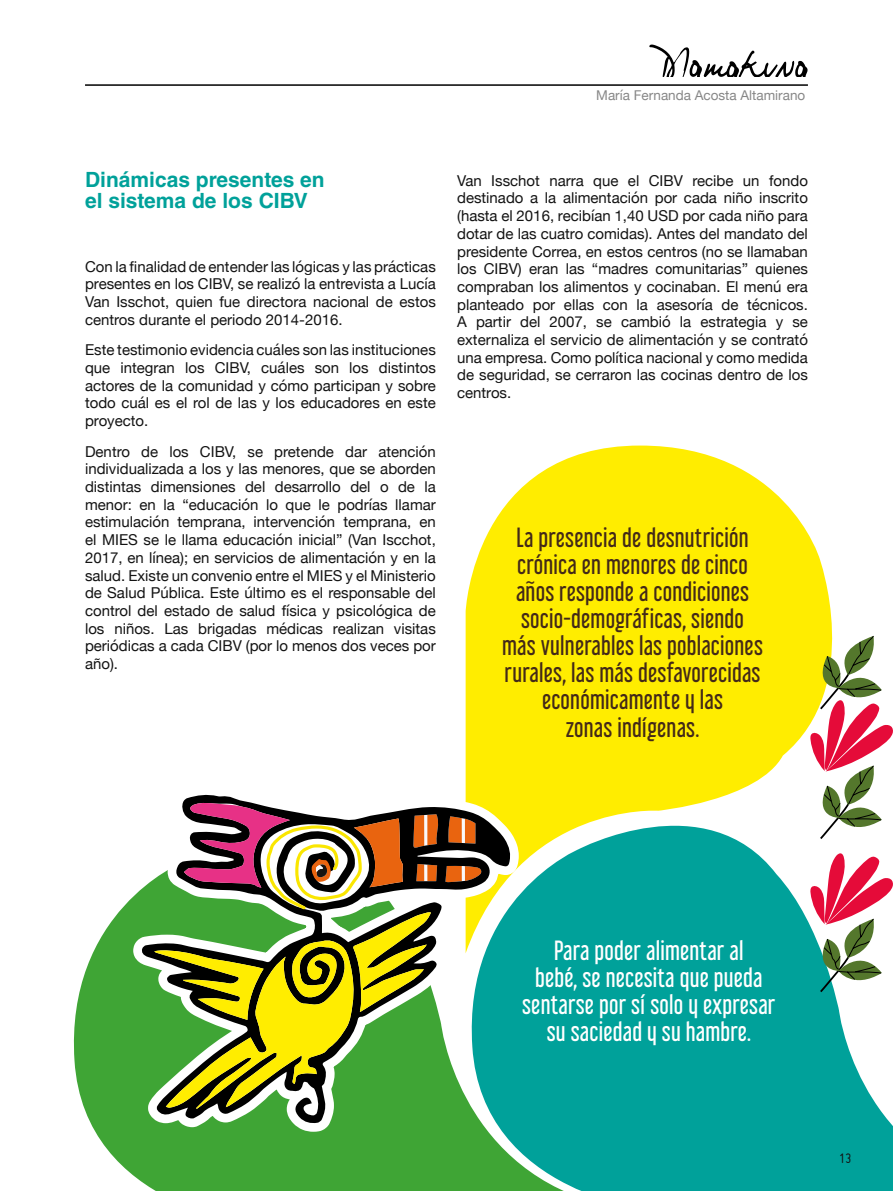
<style>
.page{position:relative;width:893px;height:1191px;background:#fff}
.page>*{position:absolute;margin:0;border:0;box-sizing:border-box;transform-origin:0 0}
.t1{font:24.45px/27px "Libel Suit Rg";letter-spacing:.01em;color:#432918;text-align:center}
.t2{font:24.45px/27px "Libel Suit Rg";letter-spacing:.01em;color:#fff;text-align:center}
.t3{font:700 21px/21px "Helvetica LT Std";color:#00a19a}
.t4{font:15px/17.7px "Helvetica Neue";color:#131313;text-align:justify}
.t5{font:15px "Miso";color:#131313}
.t6{font:13.5px "Helvetica Neue";color:#878787}
</style>
<div class="page">
<hr style="left:85px;top:84px;width:723px;height:2px;background:#000">
<svg style="left:649px;top:45px;width:159px;height:32px"></svg>
<svg style="left:466px;top:445px;width:366px;height:337px;background:#ffef1f"></svg>
<svg style="left:465px;top:782px;width:428px;height:409px;background:#32b2a1"></svg>
<svg style="left:73px;top:796px;width:522px;height:395px"></svg>
<svg style="left:133px;top:786px;width:386px;height:345px"></svg>
<svg style="left:141px;top:793px;width:370px;height:330px"></svg>
<svg style="left:155px;top:802px;width:327px;height:306px"></svg>
<svg style="left:810px;top:852px;width:83px;height:140px"></svg>
<svg style="left:810px;top:635px;width:83px;height:204px"></svg>
<p class="t6" style="left:596px;top:86px;width:211px">María Fernanda Acosta Altamirano</p>
<h2 class="t3" style="left:85px;top:168px;width:241px">Dinámicas presentes en el sistema de los CIBV</h2>
<p class="t4" style="left:85px;top:258px;width:352px">Con la finalidad de entender las lógicas y las prácticas presentes en los CIBV, se realizó la entrevista a Lucía Van Isschot, quien fue directora nacional de estos centros durante el periodo 2014-2016.</p>
<p class="t4" style="left:85px;top:342px;width:352px">Este testimonio evidencia cuáles son las instituciones que integran los CIBV, cuáles son los distintos actores de la comunidad y cómo participan y sobre todo cuál es el rol de las y los educadores en este proyecto.</p>
<p class="t4" style="left:85px;top:443px;width:352px">Dentro de los CIBV, se pretende dar atención individualizada a los y las menores, que se aborden distintas dimensiones del desarrollo del o de la menor: en la “educación lo que le podrías llamar estimulación temprana, intervención temprana, en el MIES se le llama educación inicial” (Van Iscchot, 2017, en línea); en servicios de alimentación y en la salud. Existe un convenio entre el MIES y el Ministerio de Salud Pública. Este último es el responsable del control del estado de salud física y psicológica de los niños. Las brigadas médicas realizan visitas periódicas a cada CIBV (por lo menos dos veces por año).</p>
<p class="t4" style="left:457px;top:172px;width:352px">Van Isschot narra que el CIBV recibe un fondo destinado a la alimentación por cada niño inscrito (hasta el 2016, recibían 1,40 USD por cada niño para dotar de las cuatro comidas). Antes del mandato del presidente Correa, en estos centros (no se llamaban los CIBV) eran las “madres comunitarias” quienes compraban los alimentos y cocinaban. El menú era planteado por ellas con la asesoría de técnicos.<br>A partir del 2007, se cambió la estrategia y se externaliza el servicio de alimentación y se contrató una empresa. Como política nacional y como medida de seguridad, se cerraron las cocinas dentro de los centros.</p>
<h1 class="t1" style="left:502px;top:521px;width:262px">La presencia de desnutrición crónica en menores de cinco años responde a condiciones socio-demográficas, siendo más vulnerables las poblaciones rurales, las más desfavorecidas económicamente y las<br>zonas indígenas.</h1>
<h1 class="t2" style="left:522px;top:934px;width:255px">Para poder alimentar al<br>bebé, se necesita que pueda sentarse por sí solo y expresar su saciedad y su hambre.</h1>
<p class="t5" style="left:839px;top:1149px;width:14px">13</p>
</div>
